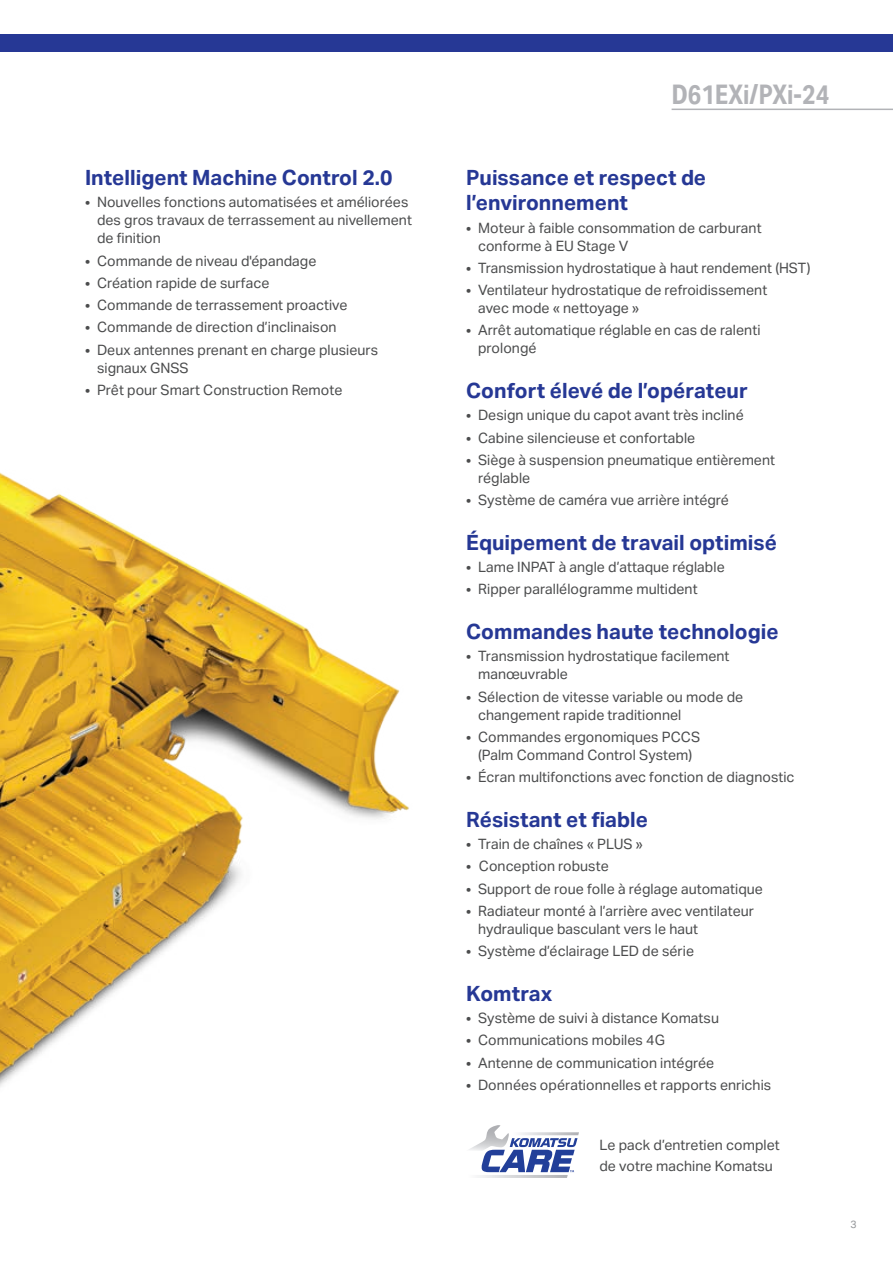
<style>
.page{position:relative;width:893px;height:1263px;background:#fff}
.page>*{position:absolute;margin:0;border:0;box-sizing:border-box;transform-origin:0 0}
.t1{font:700 27px "Aktiv Grotesk Cd";color:#b2b3b7}
.t2{font:700 21px/25.2px "Aktiv Grotesk";color:#263895}
.t3{font:14.25px/18px "Aktiv Grotesk";color:#4b4c4d}
.t4{font:10.5px "Aktiv Grotesk";color:#939598}
</style>
<div class="page">
<svg style="left:469px;top:1125px;width:110px;height:53px"></svg>
<img style="left:0;top:472px;width:409px;height:615px">
<hr style="left:672px;top:109px;width:221px;height:1px;background:#b2b3b7">
<div style="left:0;top:34px;width:893px;height:17px;background:#263895"></div>
<h2 class="t2" style="left:85px;top:165px;width:309px">Intelligent Machine Control 2.0</h2>
<p class="t3" style="left:97px;top:193px;width:316px;text-indent:-12px">• Nouvelles fonctions automatisées et améliorées des gros travaux de terrassement au nivellement de finition</p>
<p class="t3" style="left:85px;top:252px;width:233px">• Commande de niveau d'épandage</p>
<p class="t3" style="left:85px;top:274px;width:186px">• Création rapide de surface</p>
<p class="t3" style="left:85px;top:296px;width:264px">• Commande de terrassement proactive</p>
<p class="t3" style="left:85px;top:318px;width:253px">• Commande de direction d’inclinaison</p>
<p class="t3" style="left:97px;top:341px;width:283px;text-indent:-12px">• Deux antennes prenant en charge plusieurs signaux GNSS</p>
<p class="t3" style="left:85px;top:381px;width:259px">• Prêt pour Smart Construction Remote</p>
<h1 class="t1" style="left:672px;top:79px;width:159px">D61EXi/PXi-24</h1>
<h2 class="t2" style="left:466px;top:165px;width:242px">Puissance et respect de l’environnement</h2>
<p class="t3" style="left:478px;top:219px;width:285px;text-indent:-12px">• Moteur à faible consommation de carburant conforme à EU Stage V</p>
<p class="t3" style="left:466px;top:259px;width:346px">• Transmission hydrostatique à haut rendement (HST)</p>
<p class="t3" style="left:478px;top:281px;width:291px;text-indent:-12px">• Ventilateur hydrostatique de refroidissement avec mode « nettoyage »</p>
<p class="t3" style="left:478px;top:321px;width:284px;text-indent:-12px">• Arrêt automatique réglable en cas de ralenti prolongé</p>
<h2 class="t2" style="left:466px;top:378px;width:283px">Confort élevé de l’opérateur</h2>
<p class="t3" style="left:466px;top:406px;width:279px">• Design unique du capot avant très incliné</p>
<p class="t3" style="left:466px;top:429px;width:231px">• Cabine silencieuse et confortable</p>
<p class="t3" style="left:478px;top:451px;width:298px;text-indent:-12px">• Siège à suspension pneumatique entièrement réglable</p>
<p class="t3" style="left:466px;top:491px;width:264px">• Système de caméra vue arrière intégré</p>
<h2 class="t2" style="left:466px;top:530px;width:312px">Équipement de travail optimisé</h2>
<p class="t3" style="left:466px;top:558px;width:260px">• Lame INPAT à angle d’attaque réglable</p>
<p class="t3" style="left:466px;top:580px;width:233px">• Ripper parallélogramme multident</p>
<h2 class="t2" style="left:466px;top:619px;width:314px">Commandes haute technologie</h2>
<p class="t3" style="left:478px;top:647px;width:253px;text-indent:-12px">• Transmission hydrostatique facilement manœuvrable</p>
<p class="t3" style="left:478px;top:688px;width:267px;text-indent:-12px">• Sélection de vitesse variable ou mode de changement rapide traditionnel</p>
<p class="t3" style="left:466px;top:728px;width:236px;text-align:center">• Commandes ergonomiques PCCS (Palm Command Control System)</p>
<p class="t3" style="left:466px;top:768px;width:330px">• Écran multifonctions avec fonction de diagnostic</p>
<h2 class="t2" style="left:466px;top:807px;width:183px">Résistant et fiable</h2>
<p class="t3" style="left:466px;top:835px;width:178px">• Train de chaînes « PLUS »</p>
<p class="t3" style="left:466px;top:857px;width:144px">• Conception robuste</p>
<p class="t3" style="left:466px;top:880px;width:298px">• Support de roue folle à réglage automatique</p>
<p class="t3" style="left:478px;top:902px;width:277px;text-indent:-12px">• Radiateur monté à l’arrière avec ventilateur hydraulique basculant vers le haut</p>
<p class="t3" style="left:466px;top:942px;width:230px">• Système d’éclairage LED de série</p>
<h2 class="t2" style="left:466px;top:981px;width:88px">Komtrax</h2>
<p class="t3" style="left:466px;top:1009px;width:254px">• Système de suivi à distance Komatsu</p>
<p class="t3" style="left:466px;top:1031px;width:200px">• Communications mobiles 4G</p>
<p class="t3" style="left:466px;top:1054px;width:250px">• Antenne de communication intégrée</p>
<p class="t3" style="left:466px;top:1076px;width:307px">• Données opérationnelles et rapports enrichis</p>
<p class="t3" style="left:599px;top:1134px;width:182px;line-height:21px">Le pack d’entretien complet de votre machine Komatsu</p>
<p class="t4" style="left:850px;top:1218px;width:8px">3</p>
</div>
